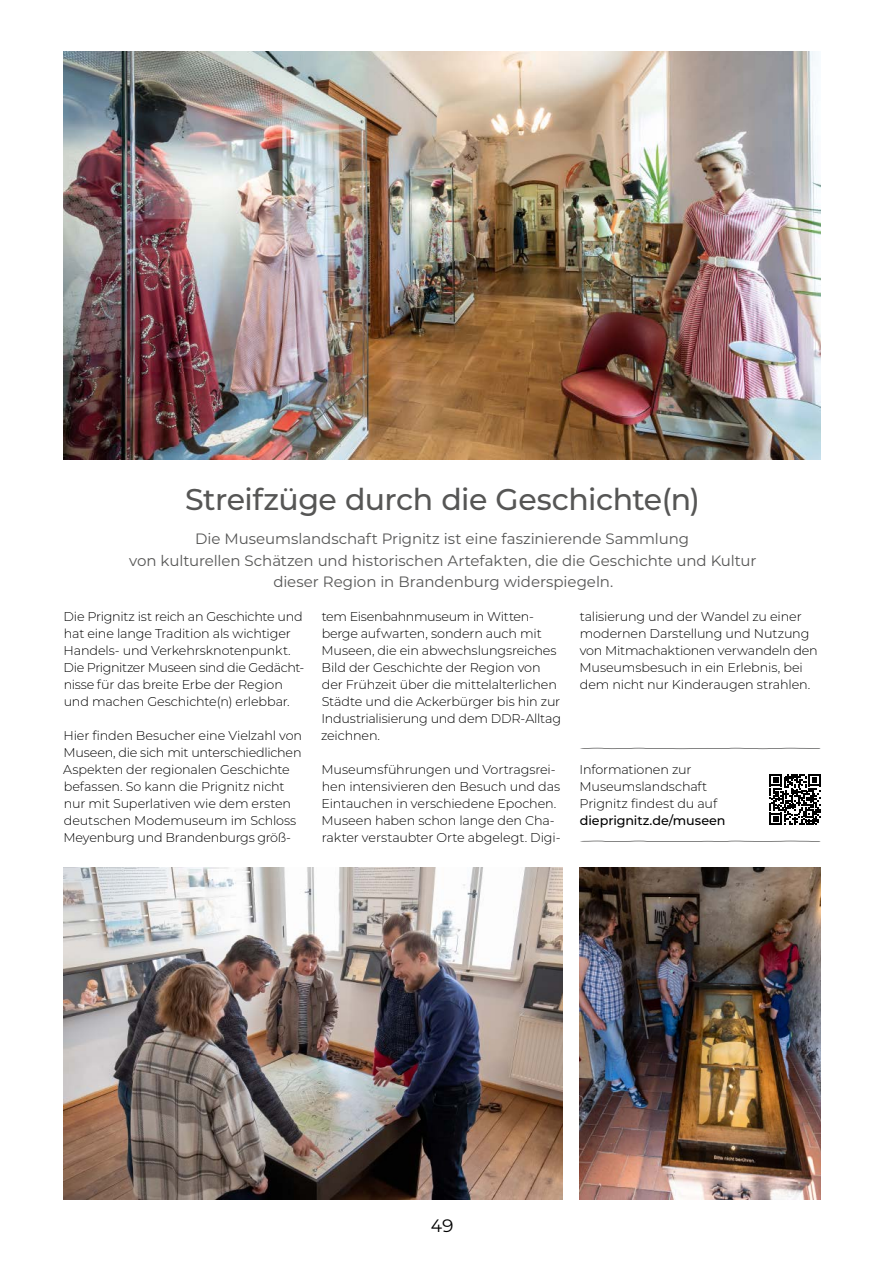
<style>
.page{position:relative;width:893px;height:1263px;background:#fff}
.page>*{position:absolute;margin:0;border:0;box-sizing:border-box;transform-origin:0 0}
.t1{font:500 30px "Montserrat";letter-spacing:-.015em;color:#565655}
.t2{font:18px "Montserrat";color:#000}
.t3{font:15px/21.3px "Montserrat";letter-spacing:-.005em;color:#565655;text-align:center}
.t4{font:300 12.75px/17px "Montserrat";letter-spacing:-.015em;color:#000}
.t5{font:500 12.75px "Montserrat";letter-spacing:-.005em;color:#000}
</style>
<div class="page">
<img style="left:64px;top:51px;width:757px;height:408px">
<img style="left:580px;top:867px;width:241px;height:332px">
<img style="left:64px;top:867px;width:499px;height:332px">
<svg style="left:770px;top:774px;width:51px;height:51px"></svg>
<svg style="left:580px;top:841px;width:241px;height:1px"></svg>
<svg style="left:580px;top:748px;width:241px;height:1px"></svg>
<h1 class="t1" style="left:185px;top:479px;width:516px">Streifzüge durch die Geschichte(n)</h1>
<p class="t3" style="left:129px;top:528px;width:629px">Die Museumslandschaft Prignitz ist eine faszinierende Sammlung<br>von kulturellen Schätzen und historischen Artefakten, die die Geschichte und Kultur dieser Region in Brandenburg widerspiegeln.</p>
<p class="t4" style="left:64px;top:607px;width:242px">Die Prignitz ist reich an Geschichte und hat eine lange Tradition als wichtiger Handels- und Verkehrsknotenpunkt.<br>Die Prignitzer Museen sind die Gedächt&shy;nisse für das breite Erbe der Region und machen Geschichte(n) erlebbar.</p>
<p class="t4" style="left:63px;top:726px;width:241px">Hier finden Besucher eine Vielzahl von Museen, die sich mit unterschiedlichen Aspekten der regionalen Geschichte befassen. So kann die Prignitz nicht nur mit Superlativen wie dem ersten deutschen Modemuseum im Schloss Meyenburg und Brandenburgs größ-</p>
<p class="t4" style="left:321px;top:607px;width:241px">tem Eisenbahnmuseum in Witten&shy;berge aufwarten, sondern auch mit Museen, die ein abwechslungsreiches Bild der Geschichte der Region von der Frühzeit über die mittelalterlichen Städte und die Ackerbürger bis hin zur Industrialisierung und dem DDR-Alltag zeichnen.</p>
<p class="t4" style="left:322px;top:760px;width:240px">Museumsführungen und Vortragsrei&shy;hen intensivieren den Besuch und das Eintauchen in verschiedene Epochen.<br>Museen haben schon lange den Cha&shy;rakter verstaubter Orte abgelegt. Digi-</p>
<p class="t4" style="left:579px;top:607px;width:240px">talisierung und der Wandel zu einer modernen Darstellung und Nutzung von Mitmachaktionen verwandeln den Museumsbesuch in ein Erlebnis, bei dem nicht nur Kinderaugen strahlen.</p>
<p class="t4" style="left:579px;top:760px;width:139px">Informationen zur<br>Museumslandschaft<br>Prignitz findest du auf</p>
<p class="t5" style="left:580px;top:811px;width:147px">dieprignitz.de/museen</p>
<h2 class="t2" style="left:430px;top:1213px;width:25px">49</h2>
</div>
